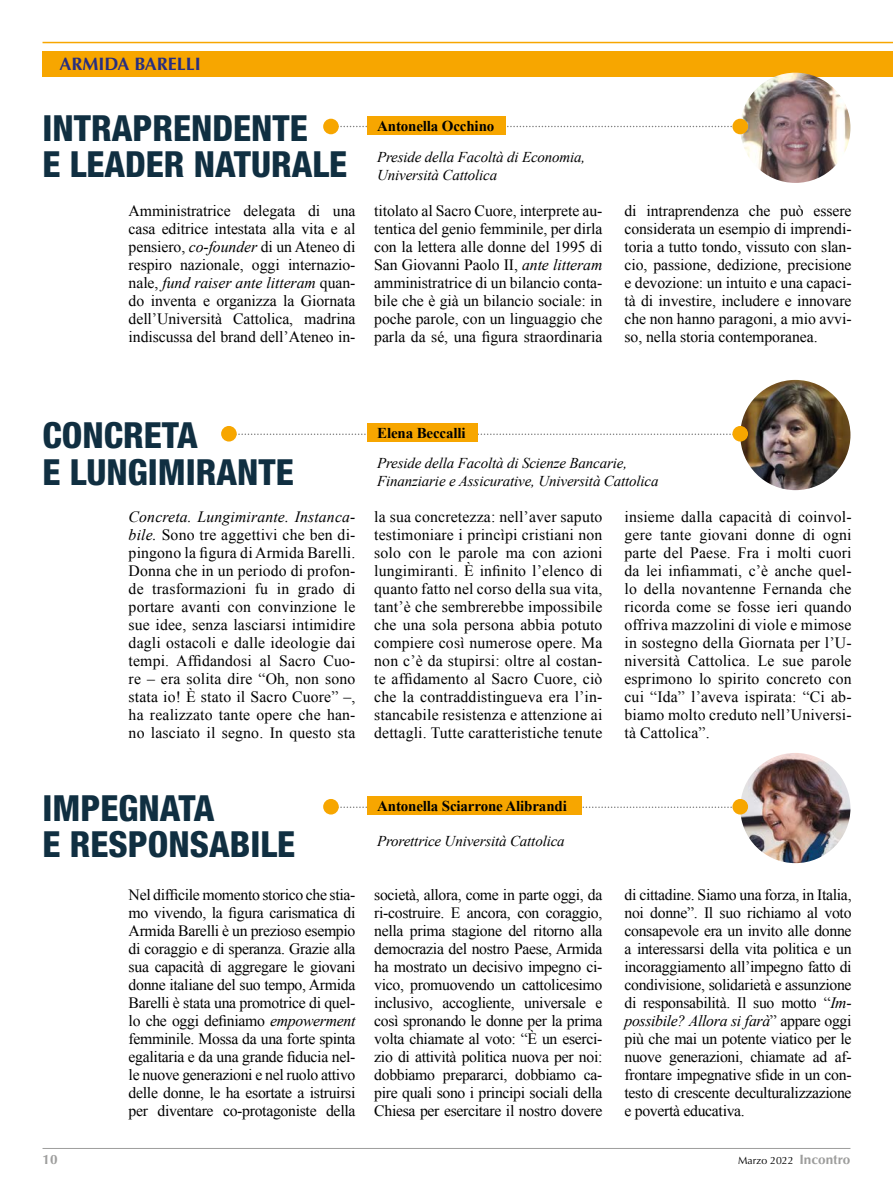
<style>
.page{position:relative;width:893px;height:1191px;background:#fff}
.page>*{position:absolute;margin:0;border:0;box-sizing:border-box;transform-origin:0 0}
.t1{font:800 condensed 36px/36px "Helvetica Neue LT Std";color:#102f41}
.t2{font:700 18px "Optima";color:#272e80}
.t3{font:15.75px/18px "Times New Roman";letter-spacing:-.005em;color:#000;text-align:justify}
.t4{font:italic 15px/18px "Times New Roman";letter-spacing:-.01em;color:#000}
.t5{font:700 15px "Times New Roman";letter-spacing:-.01em;color:#000}
.t6{font:700 13.5px "Optima";color:#9d9d9c}
.t7{font:10.5px "Optima";color:#000}
.s1{font-style:italic}
.s2{font-weight:700;font-size:13.5px;color:#9d9d9c}
</style>
<div class="page">
<hr style="left:43px;top:1148px;width:807px;height:1px;background:#9d9d9c">
<svg style="left:340px;top:806px;width:392px;height:2px"></svg>
<img style="left:740px;top:753px;width:110px;height:110px;border-radius:55px">
<div style="left:323px;top:799px;width:16px;height:15px;background:#f7a600;border-radius:50%"></div>
<div style="left:732px;top:799px;width:16px;height:15px;background:#f7a600;border-radius:50%"></div>
<div style="left:43px;top:51px;width:850px;height:26px;background:#f7a600"></div>
<hr style="left:43px;top:42px;width:850px;height:1px;background:#f7a600">
<div style="left:367px;top:797px;width:214px;height:18px;background:#f7a600"></div>
<svg style="left:340px;top:126px;width:392px;height:1px"></svg>
<svg style="left:238px;top:433px;width:493px;height:2px"></svg>
<img style="left:740px;top:73px;width:110px;height:110px;border-radius:55px">
<img style="left:740px;top:380px;width:110px;height:110px;border-radius:55px">
<div style="left:323px;top:119px;width:16px;height:15px;background:#f7a600;border-radius:50%"></div>
<div style="left:221px;top:426px;width:16px;height:15px;background:#f7a600;border-radius:50%"></div>
<div style="left:732px;top:119px;width:16px;height:15px;background:#f7a600;border-radius:50%"></div>
<div style="left:732px;top:426px;width:16px;height:15px;background:#f7a600;border-radius:50%"></div>
<div style="left:367px;top:117px;width:138px;height:18px;background:#f7a600"></div>
<div style="left:367px;top:424px;width:110px;height:18px;background:#f7a600"></div>
<p class="t2" style="left:60px;top:53px;width:143px">ARMIDA BARELLI</p>
<h1 class="t1" style="left:43px;top:110px;width:306px">INTRAPRENDENTE<br>E LEADER NATURALE</h1>
<p class="t3" style="left:129px;top:201px;width:228px">Amministratrice delegata di una casa editrice intestata alla vita e al pensiero, <span class="s1">co-founder</span> di un Ateneo di respiro nazionale, oggi internazio&shy;nale, <span class="s1">fund raiser ante litteram</span> quan&shy;do inventa e organizza la Giornata dell’Università Cattolica, madrina indiscussa del brand dell’Ateneo in-</p>
<p class="t5" style="left:377px;top:116px;width:119px">Antonella Occhino</p>
<p class="t4" style="left:377px;top:148px;width:210px">Preside della Facoltà di Economia,<br>Università Cattolica</p>
<p class="t3" style="left:374px;top:201px;width:230px">titolato al Sacro Cuore, interprete au&shy;tentica del genio femminile, per dirla con la lettera alle donne del 1995 di San Giovanni Paolo II, <span class="s1">ante litteram </span>amministratrice di un bilancio conta&shy;bile che è già un bilancio sociale: in poche parole, con un linguaggio che parla da sé, una figura straordinaria</p>
<p class="t3" style="left:624px;top:201px;width:229px">di intraprendenza che può essere considerata un esempio di imprendi&shy;toria a tutto tondo, vissuto con slan&shy;cio, passione, dedizione, precisione e devozione: un intuito e una capaci&shy;tà di investire, includere e innovare che non hanno paragoni, a mio avvi&shy;so, nella storia contemporanea.</p>
<h1 class="t1" style="left:43px;top:417px;width:253px">CONCRETA<br>E LUNGIMIRANTE</h1>
<p class="t3" style="left:129px;top:508px;width:228px"><span class="s1">Concreta. Lungimirante. Instanca&shy;bile.</span> Sono tre aggettivi che ben di&shy;pingono la figura di Armida Barelli.<br>Donna che in un periodo di profon&shy;de trasformazioni fu in grado di portare avanti con convinzione le sue idee, senza lasciarsi intimidire dagli ostacoli e dalle ideologie dai tempi. Affidandosi al Sacro Cuo&shy;re – era solita dire “Oh, non sono stata io! È stato il Sacro Cuore” –, ha realizzato tante opere che han&shy;no lasciato il segno. In questo sta</p>
<p class="t5" style="left:377px;top:423px;width:90px">Elena Beccalli</p>
<p class="t4" style="left:377px;top:454px;width:283px">Preside della Facoltà di Scienze Bancarie,<br>Finanziarie e Assicurative, Università Cattolica</p>
<p class="t3" style="left:374px;top:508px;width:230px">la sua concretezza: nell’aver saputo testimoniare i princìpi cristiani non solo con le parole ma con azioni lungimiranti. È infinito l’elenco di quanto fatto nel corso della sua vita, tant’è che sembrerebbe impossibile che una sola persona abbia potuto compiere così numerose opere. Ma non c’è da stupirsi: oltre al costan&shy;te affidamento al Sacro Cuore, ciò che la contraddistingueva era l’in&shy;stancabile resistenza e attenzione ai dettagli. Tutte caratteristiche tenute</p>
<p class="t3" style="left:624px;top:508px;width:229px">insieme dalla capacità di coinvol&shy;gere tante giovani donne di ogni parte del Paese. Fra i molti cuori da lei infiammati, c’è anche quel&shy;lo della novantenne Fernanda che ricorda come se fosse ieri quando offriva mazzolini di viole e mimose in sostegno della Giornata per l’U&shy;niversità Cattolica. Le sue parole esprimono lo spirito concreto con cui “Ida” l’aveva ispirata: “Ci ab&shy;biamo molto creduto nell’Universi&shy;tà Cattolica”.</p>
<h1 class="t1" style="left:43px;top:790px;width:254px">IMPEGNATA<br>E RESPONSABILE</h1>
<p class="t3" style="left:129px;top:885px;width:228px">Nel difficile momento storico che stia&shy;mo vivendo, la figura carismatica di Armida Barelli è un prezioso esempio di coraggio e di speranza. Grazie alla sua capacità di aggregare le giovani donne italiane del suo tempo, Armida Barelli è stata una promotrice di quel&shy;lo che oggi definiamo <span class="s1">empowerment </span>femminile. Mossa da una forte spinta egalitaria e da una grande fiducia nel&shy;le nuove generazioni e nel ruolo attivo delle donne, le ha esortate a istruirsi per diventare co-protagoniste della</p>
<p class="t3" style="left:624px;top:885px;width:229px">di cittadine. Siamo una forza, in Italia, noi donne”. Il suo richiamo al voto consapevole era un invito alle donne a interessarsi della vita politica e un incoraggiamento all’impegno fatto di condivisione, solidarietà e assunzione di responsabilità. Il suo motto “<span class="s1">Im&shy;possibile? Allora si farà</span>” appare oggi più che mai un potente viatico per le nuove generazioni, chiamate ad af&shy;frontare impegnative sfide in un con&shy;testo di crescente deculturalizzazione e povertà educativa.</p>
<p class="t5" style="left:377px;top:796px;width:191px">Antonella Sciarrone Alibrandi</p>
<p class="t4" style="left:377px;top:832px;width:189px">Prorettrice Università Cattolica</p>
<p class="t3" style="left:374px;top:885px;width:230px">società, allora, come in parte oggi, da ri-costruire. E ancora, con coraggio, nella prima stagione del ritorno alla democrazia del nostro Paese, Armida ha mostrato un decisivo impegno ci&shy;vico, promuovendo un cattolicesimo inclusivo, accogliente, universale e così spronando le donne per la prima volta chiamate al voto: “È un eserci&shy;zio di attività politica nuova per noi: dobbiamo prepararci, dobbiamo ca&shy;pire quali sono i principi sociali della Chiesa per esercitare il nostro dovere</p>
<p class="t6" style="left:43px;top:1151px;width:17px">10</p>
<p class="t7" style="left:738px;top:1154px;width:114px">Marzo 2022 <span class="s2">Incontro</span></p>
</div>
